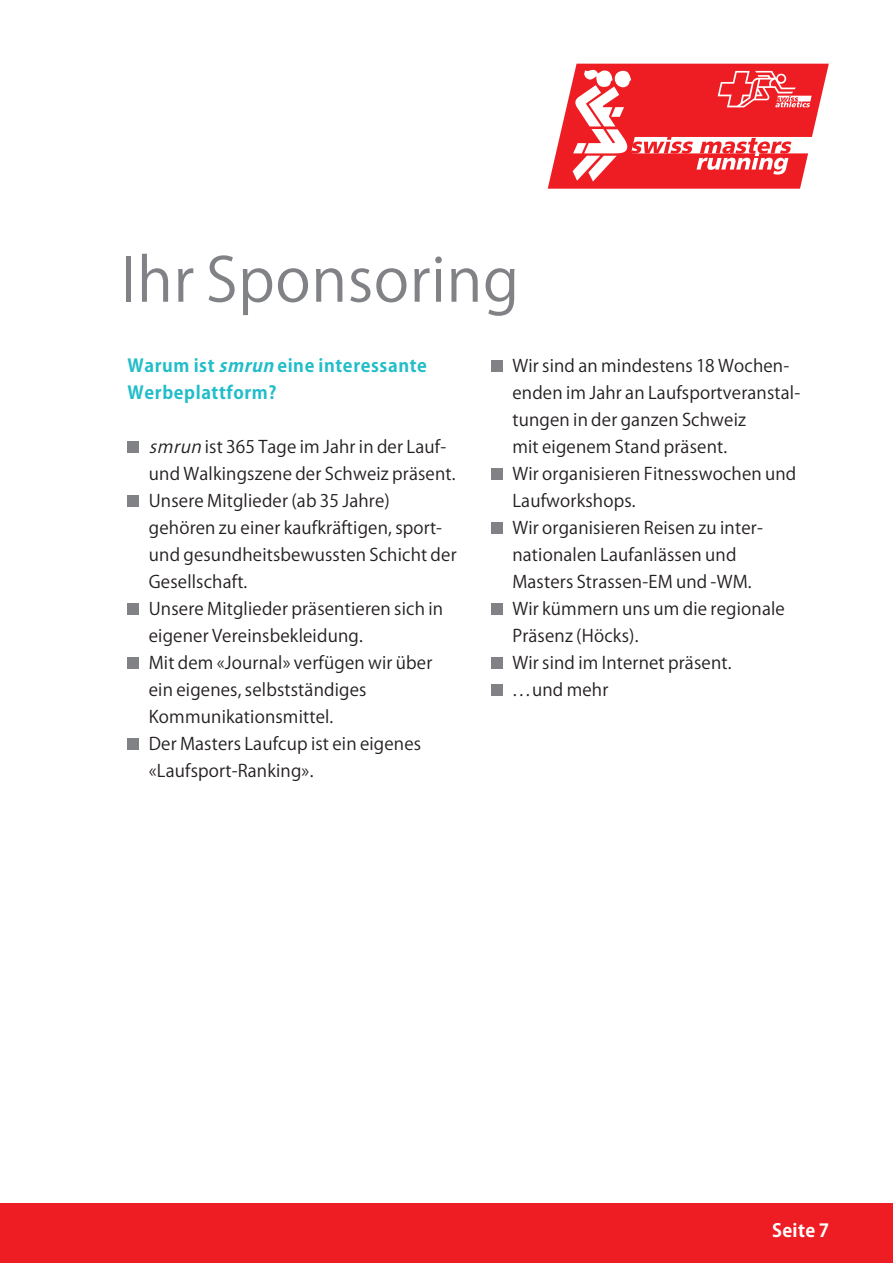
<style>
.page{position:relative;width:893px;height:1263px;background:#fff}
.page>*{position:absolute;margin:0;border:0;box-sizing:border-box;transform-origin:0 0}
.titel{font:60px "Koz Go Pro";letter-spacing:.01em;color:#808285}
.t1{font:700 18px "Koz Go Pro";letter-spacing:.02em;color:#fff}
.ut{font:700 17.7px/27px "Koz Go Pro";letter-spacing:.035em;color:#21bdc9}
.gt{font:17.25px/27px "Koz Go Pro";letter-spacing:.01em;color:#231f20}
.s1{font-style:italic}
</style>
<div class="page">
<div style="left:0;top:1203px;width:893px;height:60px;background:#ee1d23"></div>
<svg style="left:548px;top:64px;width:281px;height:125px"></svg>
<div style="left:778px;top:75px;width:6px;height:7px;background:#ee1d23;border-radius:50%"></div>
<div style="left:128px;top:441px;width:11px;height:12px;background:#808285"></div>
<div style="left:128px;top:495px;width:11px;height:12px;background:#808285"></div>
<div style="left:128px;top:603px;width:11px;height:12px;background:#808285"></div>
<div style="left:128px;top:657px;width:11px;height:12px;background:#808285"></div>
<div style="left:128px;top:738px;width:11px;height:12px;background:#808285"></div>
<div style="left:491px;top:360px;width:12px;height:12px;background:#808285"></div>
<div style="left:491px;top:468px;width:12px;height:12px;background:#808285"></div>
<div style="left:491px;top:522px;width:12px;height:12px;background:#808285"></div>
<div style="left:491px;top:603px;width:12px;height:12px;background:#808285"></div>
<div style="left:491px;top:657px;width:12px;height:12px;background:#808285"></div>
<div style="left:491px;top:684px;width:12px;height:12px;background:#808285"></div>
<p class="titel" style="left:121px;top:241px;width:399px">Ihr Sponsoring</p>
<p class="ut" style="left:128px;top:353px;width:301px">Warum ist <span class="s1">smrun</span> eine interessante<br>Werbeplattform?</p>
<p class="gt" style="left:149px;top:433px;width:308px"><span class="s1">smrun</span> ist 365 Tage im Jahr in der Lauf&shy;und Walkingszene der Schweiz präsent.</p>
<p class="gt" style="left:149px;top:487px;width:309px">Unsere Mitglieder (ab 35 Jahre) gehören zu einer kaufkräftigen, sport&shy;und gesundheitsbewussten Schicht der<br>Gesellschaft.</p>
<p class="gt" style="left:149px;top:595px;width:296px">Unsere Mitglieder präsentieren sich in eigener Vereinsbekleidung.</p>
<p class="gt" style="left:149px;top:649px;width:285px">Mit dem «Journal» verfügen wir über ein eigenes, selbstständiges<br>Kommunikationsmittel.</p>
<p class="gt" style="left:149px;top:730px;width:274px">Der Masters Laufcup ist ein eigenes «Laufsport-Ranking».</p>
<p class="gt" style="left:512px;top:352px;width:288px">Wir sind an mindestens 18 Wochen&shy;enden im Jahr an Laufsportveranstal&shy;tungen in der ganzen Schweiz<br>mit eigenem Stand präsent.</p>
<p class="gt" style="left:512px;top:460px;width:285px">Wir organisieren Fitnesswochen und<br>Laufworkshops.</p>
<p class="gt" style="left:512px;top:514px;width:251px">Wir organisieren Reisen zu inter&shy;nationalen Laufanlässen und<br>Masters Strassen-EM und -WM.</p>
<p class="gt" style="left:512px;top:595px;width:274px">Wir kümmern uns um die regionale<br>Präsenz (Höcks).</p>
<p class="gt" style="left:512px;top:649px;width:221px">Wir sind im Internet präsent.</p>
<p class="gt" style="left:512px;top:676px;width:97px">…und mehr</p>
<p class="t1" style="left:772px;top:1219px;width:59px">Seite 7</p>
</div>
